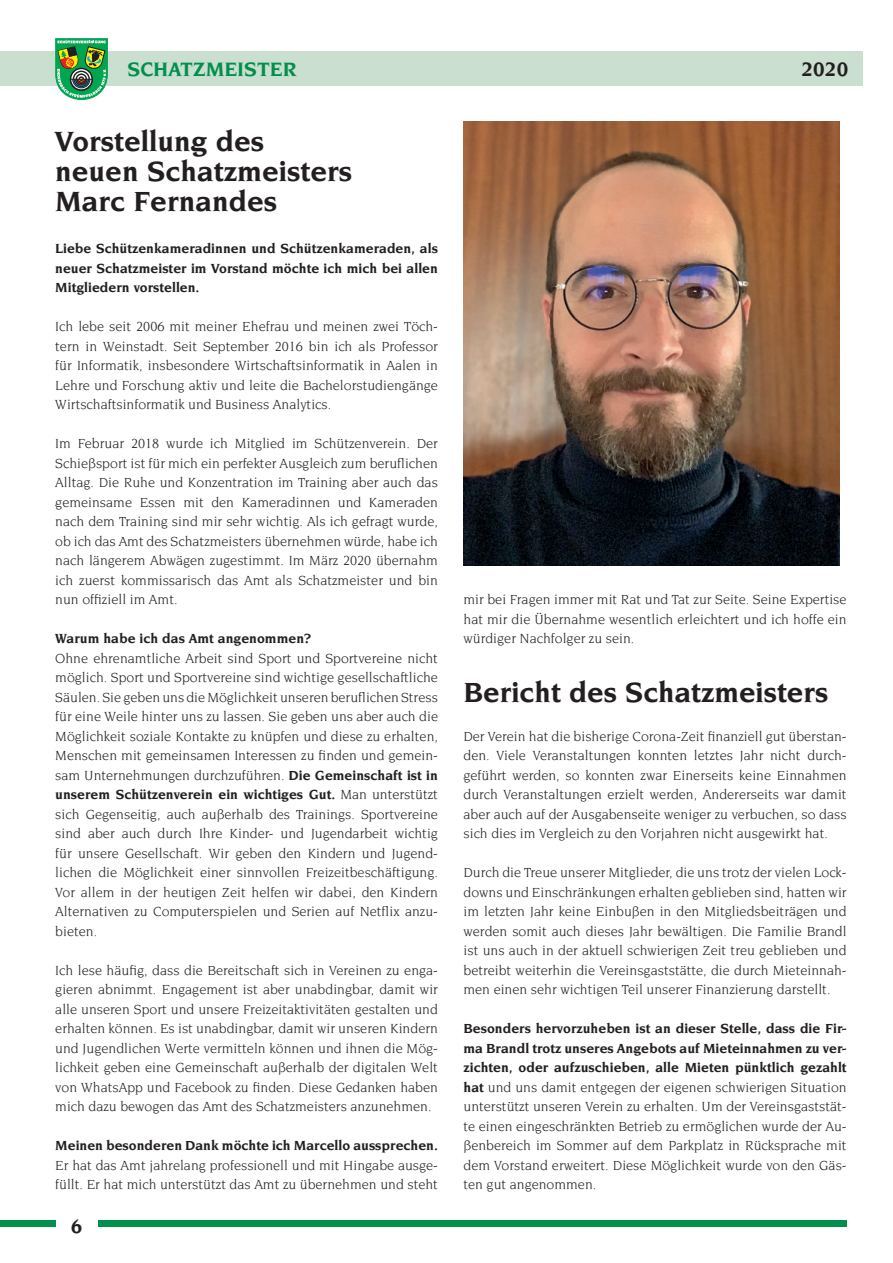
<style>
.page{position:relative;width:893px;height:1263px;background:#fff}
.page>*{position:absolute;margin:0;border:0;box-sizing:border-box;transform-origin:0 0}
.t1{font:700 30px/30px "Novarese";color:#231f20}
.t2{font:700 21px "Novarese";color:#008f4d}
.t3{font:700 21px "Novarese";color:#231f20}
.t4{font:14.25px/19.5px "Novarese";color:#231f20;text-align:justify}
.t5{font:700 14.25px/19.5px "Novarese";color:#231f20;text-align:justify}
.s1{font-weight:700}
</style>
<div class="page">
<div style="left:0;top:51px;width:863px;height:34px;background:#cbdfd0"></div>
<svg style="left:55px;top:38px;width:53px;height:62px;background:#55a364"></svg>
<div style="left:98px;top:1220px;width:748px;height:7px;background:#008f4d"></div>
<div style="left:0;top:1220px;width:55px;height:7px;background:#008f4d"></div>
<img style="left:463px;top:122px;width:376px;height:443px">
<h2 class="t2" style="left:128px;top:61px;width:171px">SCHATZMEISTER</h2>
<h2 class="t3" style="left:802px;top:61px;width:48px">2020</h2>
<h1 class="t1" style="left:55px;top:128px;width:298px">Vorstellung des neuen Schatzmeisters<br>Marc Fernandes</h1>
<p class="t5" style="left:55px;top:239px;width:384px">Liebe Schützenkameradinnen und Schützenkameraden, als neuer Schatzmeister im Vorstand möchte ich mich bei allen Mitgliedern vorstellen.</p>
<p class="t4" style="left:55px;top:317px;width:384px">Ich lebe seit 2006 mit meiner Ehefrau und meinen zwei Töch&shy;tern in Weinstadt. Seit September 2016 bin ich als Professor für Informatik, insbesondere Wirtschaftsinformatik in Aalen in Lehre und Forschung aktiv und leite die Bachelorstudiengänge Wirtschaftsinformatik und Business Analytics.</p>
<p class="t4" style="left:55px;top:434px;width:384px">Im Februar 2018 wurde ich Mitglied im Schützenverein. Der Schießsport ist für mich ein perfekter Ausgleich zum beruflichen Alltag. Die Ruhe und Konzentration im Training aber auch das gemeinsame Essen mit den Kameradinnen und Kameraden nach dem Training sind mir sehr wichtig. Als ich gefragt wurde, ob ich das Amt des Schatzmeisters übernehmen würde, habe ich nach längerem Abwägen zugestimmt. Im März 2020 übernahm ich zuerst kommissarisch das Amt als Schatzmeister und bin nun offiziell im Amt.</p>
<p class="t5" style="left:55px;top:629px;width:257px">Warum habe ich das Amt angenommen?</p>
<p class="t4" style="left:55px;top:649px;width:384px">Ohne ehrenamtliche Arbeit sind Sport und Sportvereine nicht möglich. Sport und Sportvereine sind wichtige gesellschaftliche Säulen. Sie geben uns die Möglichkeit unseren beruflichen Stress für eine Weile hinter uns zu lassen. Sie geben uns aber auch die Möglichkeit soziale Kontakte zu knüpfen und diese zu erhalten, Menschen mit gemeinsamen Interessen zu finden und gemein&shy;sam Unternehmungen durchzuführen. <span class="s1">Die Gemeinschaft ist in unserem Schützenverein ein wichtiges Gut.</span> Man unterstützt sich Gegenseitig, auch außerhalb des Trainings. Sportvereine sind aber auch durch Ihre Kinder- und Jugendarbeit wichtig für unsere Gesellschaft. Wir geben den Kindern und Jugend&shy;lichen die Möglichkeit einer sinnvollen Freizeitbeschäftigung.<br>Vor allem in der heutigen Zeit helfen wir dabei, den Kindern Alternativen zu Computerspielen und Serien auf Netflix anzu&shy;bieten.</p>
<p class="t4" style="left:55px;top:961px;width:384px">Ich lese häufig, dass die Bereitschaft sich in Vereinen zu enga&shy;gieren abnimmt. Engagement ist aber unabdingbar, damit wir alle unseren Sport und unsere Freizeitaktivitäten gestalten und erhalten können. Es ist unabdingbar, damit wir unseren Kindern und Jugendlichen Werte vermitteln können und ihnen die Mög&shy;lichkeit geben eine Gemeinschaft außerhalb der digitalen Welt von WhatsApp und Facebook zu finden. Diese Gedanken haben mich dazu bewogen das Amt des Schatzmeisters anzunehmen.</p>
<p class="t5" style="left:55px;top:1136px;width:384px">Meinen besonderen Dank möchte ich Marcello aussprechen.</p>
<p class="t4" style="left:55px;top:1156px;width:384px">Er hat das Amt jahrelang professionell und mit Hingabe ausge&shy;füllt. Er hat mich unterstützt das Amt zu übernehmen und steht</p>
<h2 class="t3" style="left:71px;top:1217px;width:13px">6</h2>
<p class="t4" style="left:463px;top:590px;width:385px">mir bei Fragen immer mit Rat und Tat zur Seite. Seine Expertise hat mir die Übernahme wesentlich erleichtert und ich hoffe ein würdiger Nachfolger zu sein.</p>
<h1 class="t1" style="left:463px;top:679px;width:366px">Bericht des Schatzmeisters</h1>
<p class="t4" style="left:463px;top:727px;width:385px">Der Verein hat die bisherige Corona-Zeit finanziell gut überstan&shy;den. Viele Veranstaltungen konnten letztes Jahr nicht durch&shy;geführt werden, so konnten zwar Einerseits keine Einnahmen durch Veranstaltungen erzielt werden, Andererseits war damit aber auch auf der Ausgabenseite weniger zu verbuchen, so dass sich dies im Vergleich zu den Vorjahren nicht ausgewirkt hat.</p>
<p class="t4" style="left:463px;top:863px;width:385px">Durch die Treue unserer Mitglieder, die uns trotz der vielen Lock&shy;downs und Einschränkungen erhalten geblieben sind, hatten wir im letzten Jahr keine Einbußen in den Mitgliedsbeiträgen und werden somit auch dieses Jahr bewältigen. Die Familie Brandl ist uns auch in der aktuell schwierigen Zeit treu geblieben und betreibt weiterhin die Vereinsgaststätte, die durch Mieteinnah&shy;men einen sehr wichtigen Teil unserer Finanzierung darstellt.</p>
<p class="t4" style="left:463px;top:1019px;width:385px"><span class="s1">Besonders hervorzuheben ist an dieser Stelle, dass die Fir&shy;ma Brandl trotz unseres Angebots auf Mieteinnahmen zu ver&shy;zichten, oder aufzuschieben, alle Mieten pünktlich gezahlt hat</span> und uns damit entgegen der eigenen schwierigen Situation unterstützt unseren Verein zu erhalten. Um der Vereinsgaststät&shy;te einen eingeschränkten Betrieb zu ermöglichen wurde der Au&shy;ßenbereich im Sommer auf dem Parkplatz in Rücksprache mit dem Vorstand erweitert. Diese Möglichkeit wurde von den Gäs&shy;ten gut angenommen.</p>
</div>
